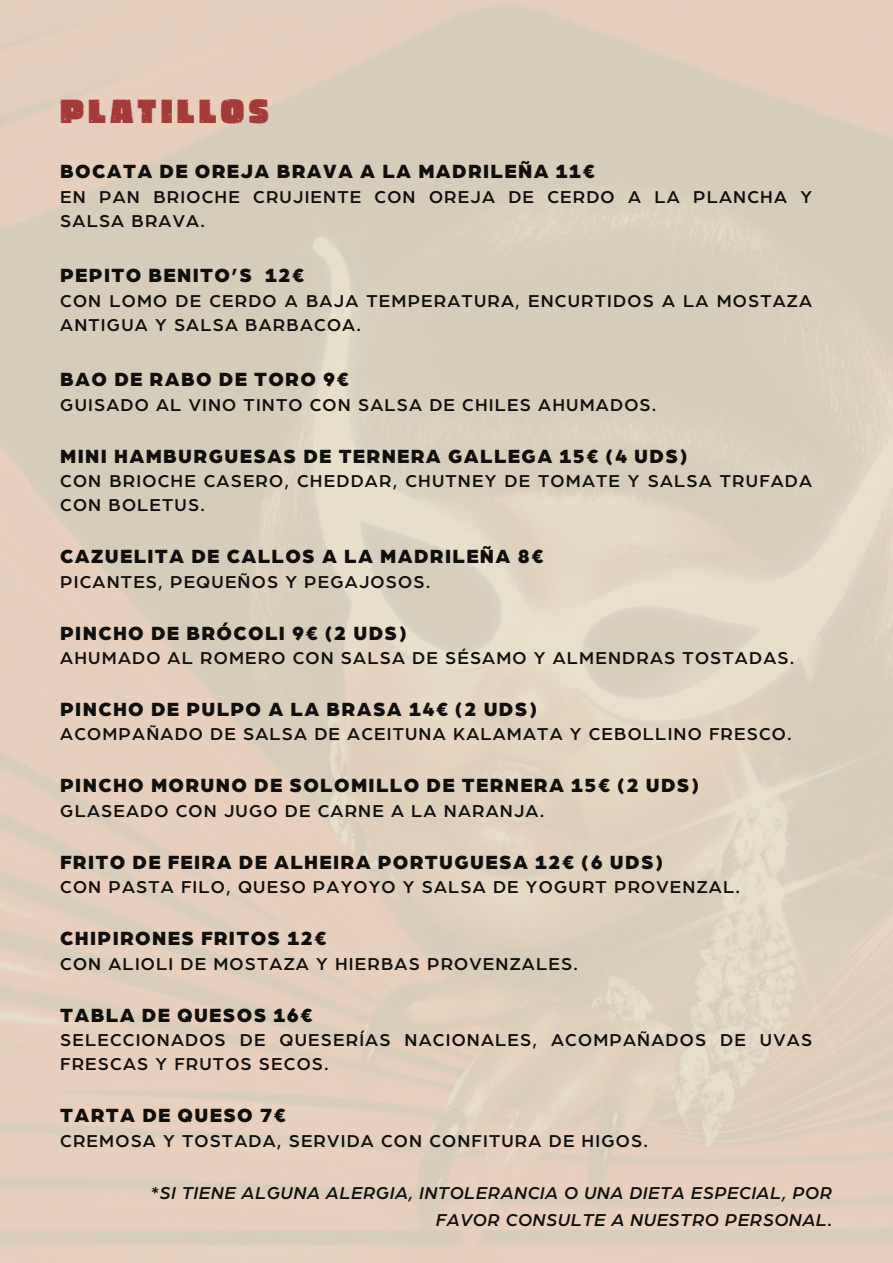
<style>
.page{position:relative;width:893px;height:1263px;background:#fff}
.page>*{position:absolute;margin:0;border:0;box-sizing:border-box;transform-origin:0 0}
.t1{font:34.58px "Thicker Destroy";letter-spacing:.12em;color:#a43b39}
.t2{font:900 20.33px "Arboria";letter-spacing:.065em;color:#100f0d}
.t3{font:500 18.3px/24.5px "Arboria";letter-spacing:.065em;color:#100f0d}
.t4{font:italic 500 18.3px/27.5px "Arboria";letter-spacing:.03em;color:#100f0d;text-align:right}
</style>
<div class="page">
<p class="t1" style="left:60px;top:100px;width:210px">PLATILLOS</p>
<p class="t2" style="left:60px;top:162px;width:536px">BOCATA DE OREJA BRAVA A LA MADRILEÑA 11€</p>
<h1 class="t3" style="left:60px;top:185px;width:753px">EN PAN BRIOCHE CRUJIENTE CON OREJA DE CERDO A LA PLANCHA Y<br>SALSA BRAVA.</h1>
<p class="t2" style="left:60px;top:266px;width:245px">PEPITO BENITO’S 12€</p>
<p class="t3" style="left:60px;top:289px;width:753px">CON LOMO DE CERDO A BAJA TEMPERATURA, ENCURTIDOS A LA MOSTAZA<br>ANTIGUA Y SALSA BARBACOA.</p>
<p class="t2" style="left:60px;top:370px;width:290px">BAO DE RABO DE TORO 9€</p>
<p class="t3" style="left:60px;top:393px;width:598px">GUISADO AL VINO TINTO CON SALSA DE CHILES AHUMADOS.</p>
<p class="t2" style="left:60px;top:446px;width:629px">MINI HAMBURGUESAS DE TERNERA GALLEGA 15€ (4 UDS)</p>
<p class="t3" style="left:60px;top:469px;width:753px">CON BRIOCHE CASERO, CHEDDAR, CHUTNEY DE TOMATE Y SALSA TRUFADA<br>CON BOLETUS.</p>
<p class="t2" style="left:60px;top:547px;width:484px">CAZUELITA DE CALLOS A LA MADRILEÑA 8€</p>
<p class="t3" style="left:60px;top:570px;width:371px">PICANTES, PEQUEÑOS Y PEGAJOSOS.</p>
<p class="t2" style="left:60px;top:623px;width:348px">PINCHO DE BRÓCOLI 9€ (2 UDS)</p>
<p class="t3" style="left:60px;top:646px;width:735px">AHUMADO AL ROMERO CON SALSA DE SÉSAMO Y ALMENDRAS TOSTADAS.</p>
<p class="t2" style="left:60px;top:700px;width:478px">PINCHO DE PULPO A LA BRASA 14€ (2 UDS)</p>
<p class="t3" style="left:60px;top:723px;width:733px">ACOMPAÑADO DE SALSA DE ACEITUNA KALAMATA Y CEBOLLINO FRESCO.</p>
<p class="t2" style="left:60px;top:776px;width:640px">PINCHO MORUNO DE SOLOMILLO DE TERNERA 15€ (2 UDS)</p>
<p class="t3" style="left:60px;top:799px;width:486px">GLASEADO CON JUGO DE CARNE A LA NARANJA.</p>
<p class="t2" style="left:60px;top:852px;width:604px">FRITO DE FEIRA DE ALHEIRA PORTUGUESA 12€ (6 UDS)</p>
<p class="t3" style="left:60px;top:875px;width:681px">CON PASTA FILO, QUESO PAYOYO Y SALSA DE YOGURT PROVENZAL.</p>
<p class="t2" style="left:60px;top:929px;width:267px">CHIPIRONES FRITOS 12€</p>
<p class="t3" style="left:60px;top:952px;width:519px">CON ALIOLI DE MOSTAZA Y HIERBAS PROVENZALES.</p>
<p class="t2" style="left:60px;top:1005px;width:253px">TABLA DE QUESOS 16€</p>
<p class="t3" style="left:60px;top:1028px;width:753px">SELECCIONADOS DE QUESERÍAS NACIONALES, ACOMPAÑADOS DE UVAS<br>FRESCAS Y FRUTOS SECOS.</p>
<p class="t2" style="left:60px;top:1106px;width:227px">TARTA DE QUESO 7€</p>
<p class="t3" style="left:60px;top:1129px;width:589px">CREMOSA Y TOSTADA, SERVIDA CON CONFITURA DE HIGOS.</p>
<p class="t4" style="left:152px;top:1179px;width:682px">*SI TIENE ALGUNA ALERGIA, INTOLERANCIA O UNA DIETA ESPECIAL, POR<br>FAVOR CONSULTE A NUESTRO PERSONAL.</p>
</div>
